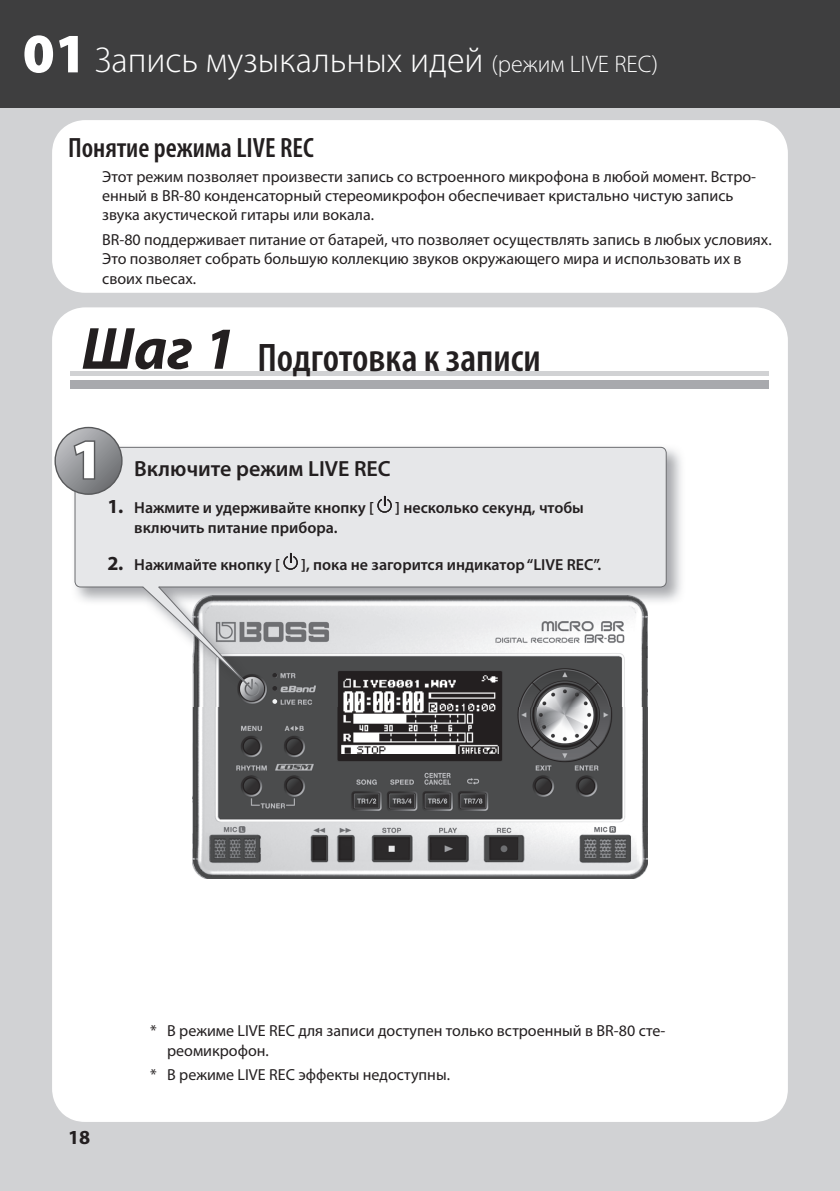
<style>
.page{position:relative;width:840px;height:1191px;background:#fff}
.page>*{position:absolute;margin:0;border:0;box-sizing:border-box;transform-origin:0 0}
.t1{font:900 56px "Myriad Pro";color:#fff}
.t2{font:600 condensed 40px "Myriad Pro";color:#231f20}
.t3{font:300 36px "Myriad Pro";color:#fff}
.t4{font:600 condensed 28px "Myriad Pro";color:#231f20}
.t5{font:600 22px "Myriad Pro";color:#231f20}
.t6{font:700 20px "Myriad Pro";color:#231f20}
.t7{font:16px/19.2px "Myriad Pro";color:#231f20}
.t8{font:600 16px "Myriad Pro";color:#231f20}
.s1{font-weight:900;font-size:56px}
.s2{font-size:24px}
.s3{font-weight:700;font-style:italic;font-stretch:normal;font-size:60px}
.s4{font-weight:700;font-size:20px}
</style>
<div class="page">
<div style="left:0;top:0;width:839px;height:1191px;background:#d1d2d4"></div>
<div style="left:0;top:0;width:839px;height:108px;background:#3e3e3f"></div>
<hr style="left:839px;top:0;width:1px;height:1191px;background:#d1d2d4">
<hr style="left:839px;top:0;width:1px;height:108px;background:#3e3e3f">
<div style="left:52px;top:120px;width:735px;height:173px;background:#fff"></div>
<div style="left:52px;top:307px;width:735px;height:815px;background:#fff"></div>
<img style="left:192px;top:706px;width:455px;height:172px">
<img style="left:72px;top:444px;width:613px;height:262px">
<svg style="left:74px;top:447px;width:592px;height:242px;background:#d4d5d6"></svg>
<svg style="left:54px;top:427px;width:68px;height:68px;background:#a2a3a5"></svg>
<svg style="left:339px;top:673px;width:161px;height:83px;background:#6d6a6b"></svg>
<svg style="left:272px;top:686px;width:5px;height:4px"></svg>
<svg style="left:272px;top:673px;width:5px;height:4px"></svg>
<svg style="left:272px;top:699px;width:5px;height:5px"></svg>
<h3 class="t3" style="left:23px;top:39px;width:636px"><span class="s1">01</span> Запись музыкальных идей <span class="s2">(режим LIVE REC)</span></h3>
<h3 class="t4" style="left:68px;top:131px;width:247px">Понятие режима LIVE REC</h3>
<p class="t7" style="left:102px;top:167px;width:655px">Этот режим позволяет произвести запись со встроенного микрофона в любой момент. Встро&shy;енный в BR-80 конденсаторный стереомикрофон обеспечивает кристально чистую запись звука акустической гитары или вокала.</p>
<p class="t7" style="left:102px;top:230px;width:670px">BR-80 поддерживает питание от батарей, что позволяет осуществлять запись в любых условиях.<br>Это позволяет собрать большую коллекцию звуков окружающего мира и использовать их в своих пьесах.</p>
<h2 class="t2" style="left:81px;top:333px;width:460px"><span class="s3">Шаг 1</span> Подготовка к записи</h2>
<h1 class="t1" style="left:71px;top:422px;width:34px">1</h1>
<h3 class="t5" style="left:96px;top:454px;width:296px"><span class="s4">1.</span> Включите режим LIVE REC</h3>
<p class="t8" style="left:107px;top:497px;width:267px"><span class="s4">1.</span> Нажмите и удерживайте кнопку [</p>
<p class="t8" style="left:395px;top:497px;width:190px">] несколько секунд, чтобы</p>
<p class="t8" style="left:134px;top:517px;width:205px">включить питание прибора .</p>
<p class="t8" style="left:107px;top:554px;width:174px"><span class="s4">2.</span> Нажимайте кнопку [</p>
<p class="t8" style="left:301px;top:554px;width:301px">], пока не загорится индикатор “LIVE REC”.</p>
<p class="t6" style="left:68px;top:1123px;width:24px">18</p>
<p class="t7" style="left:167px;top:1021px;width:499px;text-indent:-17px">* В режиме LIVE REC для записи доступен только встроенный в BR-80 сте&shy;реомикрофон.</p>
<p class="t7" style="left:150px;top:1065px;width:301px">* В режиме LIVE REC эффекты недоступны.</p>
</div>
